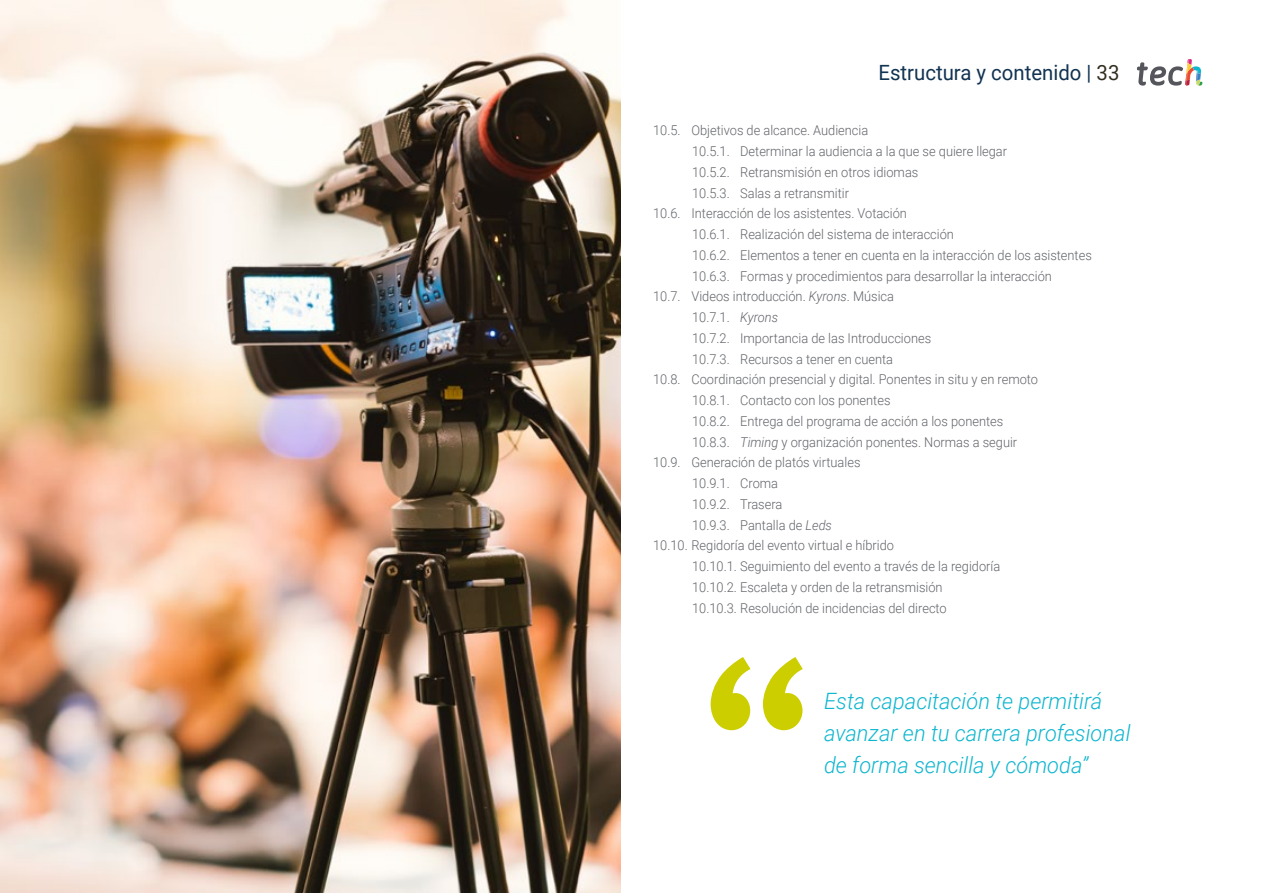
<style>
.page{position:relative;width:1263px;height:893px;background:#fff}
.page>*{position:absolute;margin:0;border:0;box-sizing:border-box;transform-origin:0 0}
.t1{font:italic 300 22.5px/31.5px "Roboto";color:#0fb6cf}
.t2{font:21px "Roboto";color:#123352}
.t3{font:300 13.5px "Roboto";color:#61646a;scale:.95 1}
.s1{color:#312e20}
.s2{font-style:italic}
</style>
<div class="page">
<svg style="left:1137px;top:59px;width:65px;height:27px"></svg>
<svg style="left:711px;top:657px;width:92px;height:73px"></svg>
<img style="left:0;top:0;width:621px;height:893px">
<h2 class="t2" style="left:878px;top:57px;width:242px">Estructura y contenido | <span class="s1">33</span></h2>
<p class="t3" style="left:653px;top:121px;width:228px">10.5. Objetivos de alcance. Audiencia</p>
<p class="t3" style="left:692px;top:142px;width:333px">10.5.1. Determinar la audiencia a la que se quiere llegar</p>
<p class="t3" style="left:692px;top:163px;width:240px">10.5.2. Retransmisión en otros idiomas</p>
<p class="t3" style="left:692px;top:183px;width:167px">10.5.3. Salas a retransmitir</p>
<p class="t3" style="left:653px;top:204px;width:269px">10.6. Interacción de los asistentes. Votación</p>
<p class="t3" style="left:692px;top:225px;width:277px">10.6.1. Realización del sistema de interacción</p>
<p class="t3" style="left:692px;top:246px;width:422px">10.6.2. Elementos a tener en cuenta en la interacción de los asistentes</p>
<p class="t3" style="left:692px;top:266px;width:380px">10.6.3. Formas y procedimientos para desarrollar la interacción</p>
<p class="t3" style="left:653px;top:287px;width:255px">10.7. Videos introducción. <span class="s2">Kyrons</span>. Música</p>
<p class="t3" style="left:692px;top:308px;width:92px">10.7.1. <span class="s2">Kyrons</span></p>
<p class="t3" style="left:692px;top:329px;width:253px">10.7.2. Importancia de las Introducciones</p>
<p class="t3" style="left:692px;top:349px;width:213px">10.7.3. Recursos a tener en cuenta</p>
<p class="t3" style="left:653px;top:370px;width:407px">10.8. Coordinación presencial y digital. Ponentes in situ y en remoto</p>
<p class="t3" style="left:692px;top:391px;width:210px">10.8.1. Contacto con los ponentes</p>
<p class="t3" style="left:692px;top:412px;width:329px">10.8.2. Entrega del programa de acción a los ponentes</p>
<p class="t3" style="left:692px;top:432px;width:344px">10.8.3. <span class="s2">Timing</span> y organización ponentes. Normas a seguir</p>
<p class="t3" style="left:653px;top:453px;width:220px">10.9. Generación de platós virtuales</p>
<p class="t3" style="left:692px;top:474px;width:92px">10.9.1. Croma</p>
<p class="t3" style="left:692px;top:495px;width:96px">10.9.2. Trasera</p>
<p class="t3" style="left:692px;top:515px;width:149px">10.9.3. Pantalla de <span class="s2">Leds</span></p>
<p class="t3" style="left:653px;top:536px;width:255px">10.10. Regidoría del evento virtual e híbrido</p>
<p class="t3" style="left:692px;top:557px;width:326px">10.10.1. Seguimiento del evento a través de la regidoría</p>
<p class="t3" style="left:692px;top:578px;width:265px">10.10.2. Escaleta y orden de la retransmisión</p>
<p class="t3" style="left:692px;top:598px;width:269px">10.10.3. Resolución de incidencias del directo</p>
<h1 class="t1" style="left:824px;top:685px;width:308px">Esta capacitación te permitirá avanzar en tu carrera profesional de forma sencilla y cómoda”</h1>
</div>
